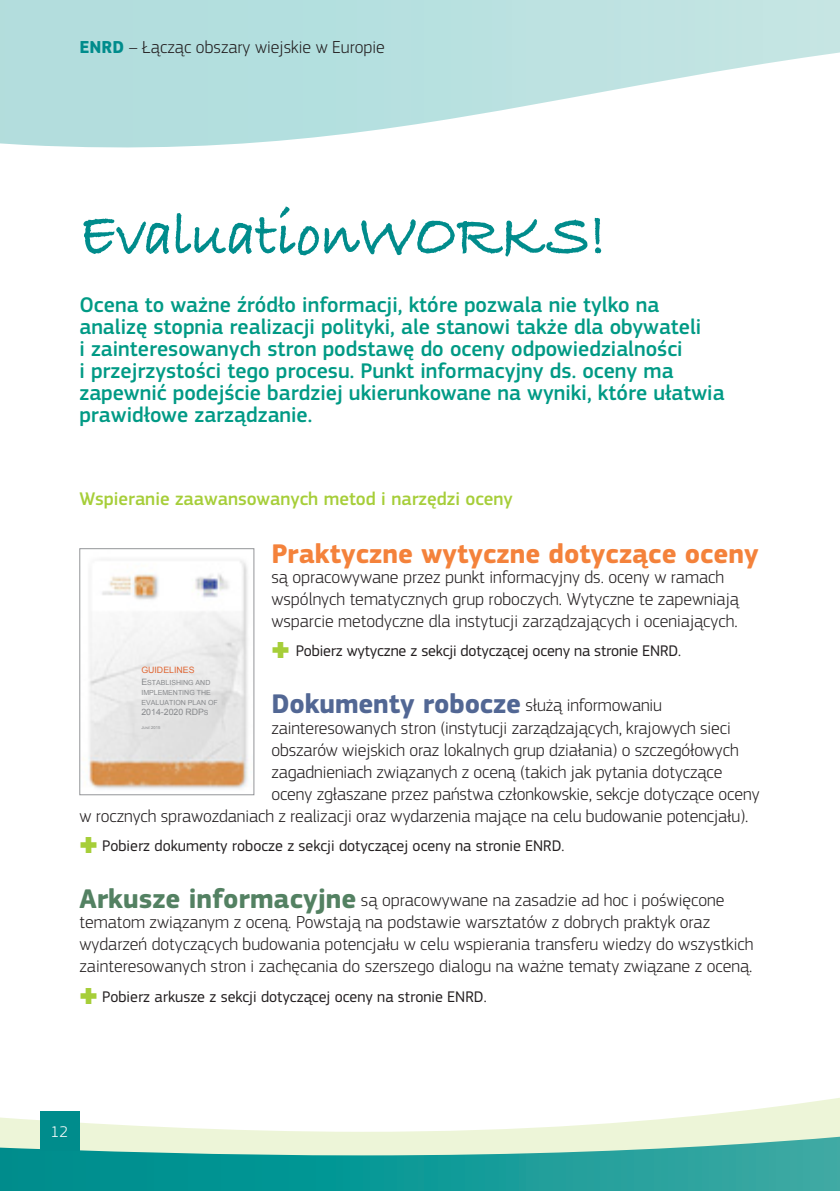
<style>
.page{position:relative;width:840px;height:1191px;background:#fff}
.page>*{position:absolute;margin:0;border:0;box-sizing:border-box;transform-origin:0 0}
._1_Titre{font:700 64px "Bradley Hand ITCTT";color:#008c8c;scale:.9 1}
._0_Body{font:700 28px "EC Square Sans Pro";color:#f4823b}
._2_Titre_2{font:500 22px/22px "EC Square Sans Pro";color:#009a85}
._4_TItre_4{font:500 19px "EC Square Sans Pro";color:#a6ce39}
._0_Body-2{font:300 18px/22px "EC Square Sans Pro";color:#231f20}
.t1{font:16px "EC Square Sans Pro";color:#231f20}
.t2{font:300 16px "EC Square Sans Pro";color:#fff}
.t3{font:8.8px "Arial";color:#87898c}
.t4{font:8.8px "Arial";color:#df6532}
.t5{font:7px/10px "Arial";color:#87898c}
.t6{font:4.2px "Arial";color:#87898c}
.s1{font-weight:700;color:#008c8c}
.s2{font-weight:300;font-size:24px;color:#a6ce39}
.s3{font-weight:700;font-size:28px;color:#526794}
.s4{font-weight:700;font-size:28px;color:#538162}
.s5{font-size:8.8px}
.s6{font-size:7px}
.s7{font-size:3.2px}
</style>
<div class="page">
<svg style="left:0;top:0;width:839px;height:148px"></svg>
<svg style="left:0;top:1098px;width:839px;height:93px"></svg>
<img style="left:88px;top:560px;width:160px;height:229px">
<div style="left:79px;top:548px;width:175px;height:247px;border:1px solid #939598"></div>
<div style="left:40px;top:1111px;width:39px;height:40px;background:#008c8c"></div>
<p class="_0_Body-2" style="left:79px;top:36px;width:307px"><span class="s1">ENRD</span> – Łącząc obszary wiejskie w Europie</p>
<p class="_1_Titre" style="left:79px;top:186px;width:587px">EvaluationWORKS!</p>
<p class="_2_Titre_2" style="left:79px;top:294px;width:646px">Ocena to ważne źródło informacji, które pozwala nie tylko na analizę stopnia realizacji polityki, ale stanowi także dla obywateli<br>i zainteresowanych stron podstawę do oceny odpowiedzialności<br>i przejrzystości tego procesu. Punkt informacyjny ds. oceny ma zapewnić podejście bardziej ukierunkowane na wyniki, które ułatwia prawidłowe zarządzanie.</p>
<p class="_4_TItre_4" style="left:79px;top:488px;width:435px">Wspieranie zaawansowanych metod i narzędzi oceny</p>
<p class="_0_Body" style="left:271px;top:537px;width:488px">Praktyczne wytyczne dotyczące oceny</p>
<p class="_0_Body-2" style="left:271px;top:566px;width:469px">są opracowywane przez punkt informacyjny ds. oceny w ramach wspólnych tematycznych grup roboczych. Wytyczne te zapewniają wsparcie metodyczne dla instytucji zarządzających i oceniających.</p>
<p class="t1" style="left:271px;top:641px;width:411px"><span class="s2">✚</span> Pobierz wytyczne z sekcji dotyczącej oceny na stronie ENRD.</p>
<p class="_0_Body-2" style="left:271px;top:694px;width:392px"><span class="s3">Dokumenty robocze</span> służą informowaniu</p>
<p class="_0_Body-2" style="left:271px;top:716px;width:460px">zainteresowanych stron (instytucji zarządzających, krajowych sieci</p>
<p class="_0_Body-2" style="left:271px;top:738px;width:468px">obszarów wiejskich oraz lokalnych grup działania) o szczegółowych</p>
<p class="_0_Body-2" style="left:271px;top:760px;width:452px">zagadnieniach związanych z oceną (takich jak pytania dotyczące</p>
<p class="_0_Body-2" style="left:271px;top:782px;width:489px">oceny zgłaszane przez państwa członkowskie, sekcje dotyczące oceny</p>
<p class="_0_Body-2" style="left:79px;top:804px;width:670px">w rocznych sprawozdaniach z realizacji oraz wydarzenia mające na celu budowanie potencjału).</p>
<p class="t1" style="left:79px;top:836px;width:486px"><span class="s2">✚</span> Pobierz dokumenty robocze z sekcji dotyczącej oceny na stronie ENRD.</p>
<p class="_0_Body-2" style="left:79px;top:889px;width:675px"><span class="s4">Arkusze informacyjne</span> są opracowywane na zasadzie ad hoc i poświęcone tematom związanym z oceną. Powstają na podstawie warsztatów z dobrych praktyk oraz wydarzeń dotyczących budowania potencjału w celu wspierania transferu wiedzy do wszystkich zainteresowanych stron i zachęcania do szerszego dialogu na ważne tematy związane z oceną.</p>
<p class="t1" style="left:79px;top:987px;width:408px"><span class="s2">✚</span> Pobierz arkusze z sekcji dotyczącej oceny na stronie ENRD.</p>
<p class="t4" style="left:141px;top:664px;width:55px">GUIDELINES</p>
<p class="t5" style="left:141px;top:677px;width:78px"><span class="s5">E</span>STABLISHING AND<br>IMPLEMENTING THE<br>EVALUATION PLAN OF</p>
<p class="t3" style="left:141px;top:706px;width:69px">2014-2020 RDP<span class="s6">S</span></p>
<p class="t6" style="left:141px;top:725px;width:20px">J<span class="s7">UNE</span> 2015</p>
<p class="t2" style="left:51px;top:1122px;width:19px">12</p>
</div>
